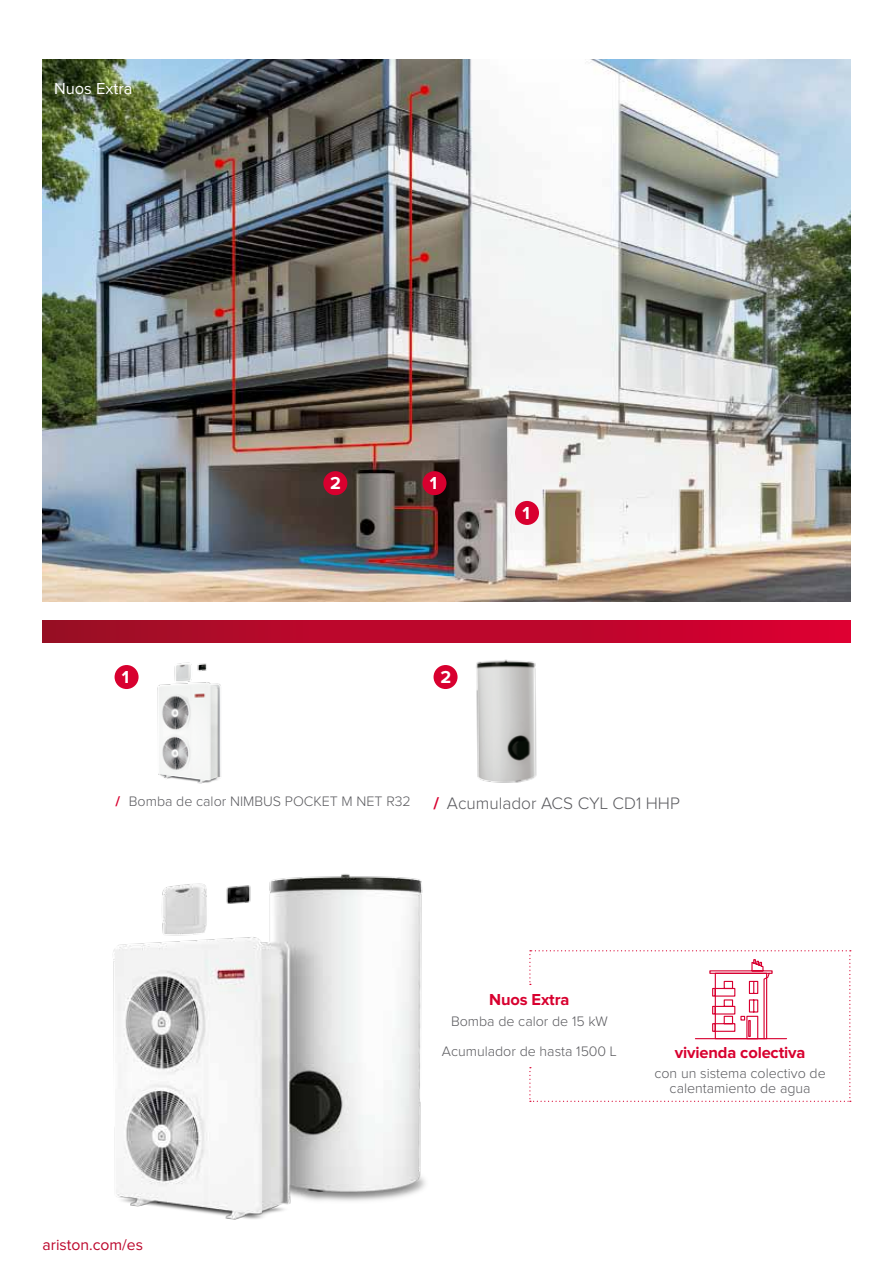
<style>
.page{position:relative;width:893px;height:1263px;background:#fff}
.page>*{position:absolute;margin:0;border:0;box-sizing:border-box;transform-origin:0 0}
.t1{font:700 18px "Proxima Nova";color:#fff}
.t2{font:300 17.25px "Proxima Nova";color:#5b5b5f}
.t3{font:700 16.5px "Proxima Nova";letter-spacing:-.01em;color:#d8002f}
.t4{font:16.5px "Proxima Nova";color:#fff}
.t5{font:15.75px "Proxima Nova";color:#bc072c}
.t6{font:300 14.25px/30px "Proxima Nova";color:#5b5b5f;text-align:center}
.s1{font-weight:700;color:#d8002f}
</style>
<div class="page">
<div style="left:43px;top:621px;width:807px;height:21px;background:linear-gradient(to right,#9f0e26,#d90031)"></div>
<img style="left:43px;top:60px;width:807px;height:541px">
<div style="left:515px;top:501px;width:24px;height:24px;background:#d8002f;border-radius:50%"></div>
<div style="left:422px;top:471px;width:24px;height:24px;background:#d8002f;border-radius:50%"></div>
<div style="left:323px;top:471px;width:24px;height:24px;background:#d8002f;border-radius:50%"></div>
<div style="left:115px;top:665px;width:24px;height:24px;background:#d8002f;border-radius:50%"></div>
<img style="left:476px;top:659px;width:61px;height:124px">
<div style="left:434px;top:665px;width:24px;height:24px;background:#d8002f;border-radius:50%"></div>
<img style="left:157px;top:662px;width:64px;height:122px">
<img style="left:113px;top:874px;width:313px;height:346px">
<svg style="left:529px;top:950px;width:322px;height:152px"></svg>
<p class="t4" style="left:54px;top:81px;width:80px">Nuos Extra</p>
<p class="t1" style="left:330px;top:475px;width:12px">2</p>
<p class="t1" style="left:430px;top:475px;width:9px">1</p>
<p class="t1" style="left:122px;top:669px;width:9px">1</p>
<p class="t1" style="left:440px;top:669px;width:12px">2</p>
<p class="t1" style="left:522px;top:505px;width:9px">1</p>
<p class="t6" style="left:115px;top:787px;width:297px"><span class="s1">/</span> Bomba de calor NIMBUS POCKET M NET R32</p>
<p class="t2" style="left:433px;top:795px;width:248px"><span class="s1">/</span> Acumulador ACS CYL CD1 HHP</p>
<p class="t5" style="left:43px;top:1237px;width:102px">ariston.com/es</p>
<p class="t3" style="left:489px;top:992px;width:82px">Nuos Extra</p>
<p class="t6" style="left:442px;top:1007px;width:177px">Bomba de calor de 15 kW<br>Acumulador de hasta 1500 L</p>
<p class="t3" style="left:675px;top:1045px;width:132px">vivienda colectiva</p>
<p class="t6" style="left:654px;top:1066px;width:173px;line-height:15px">con un sistema colectivo de calentamiento de agua</p>
</div>
